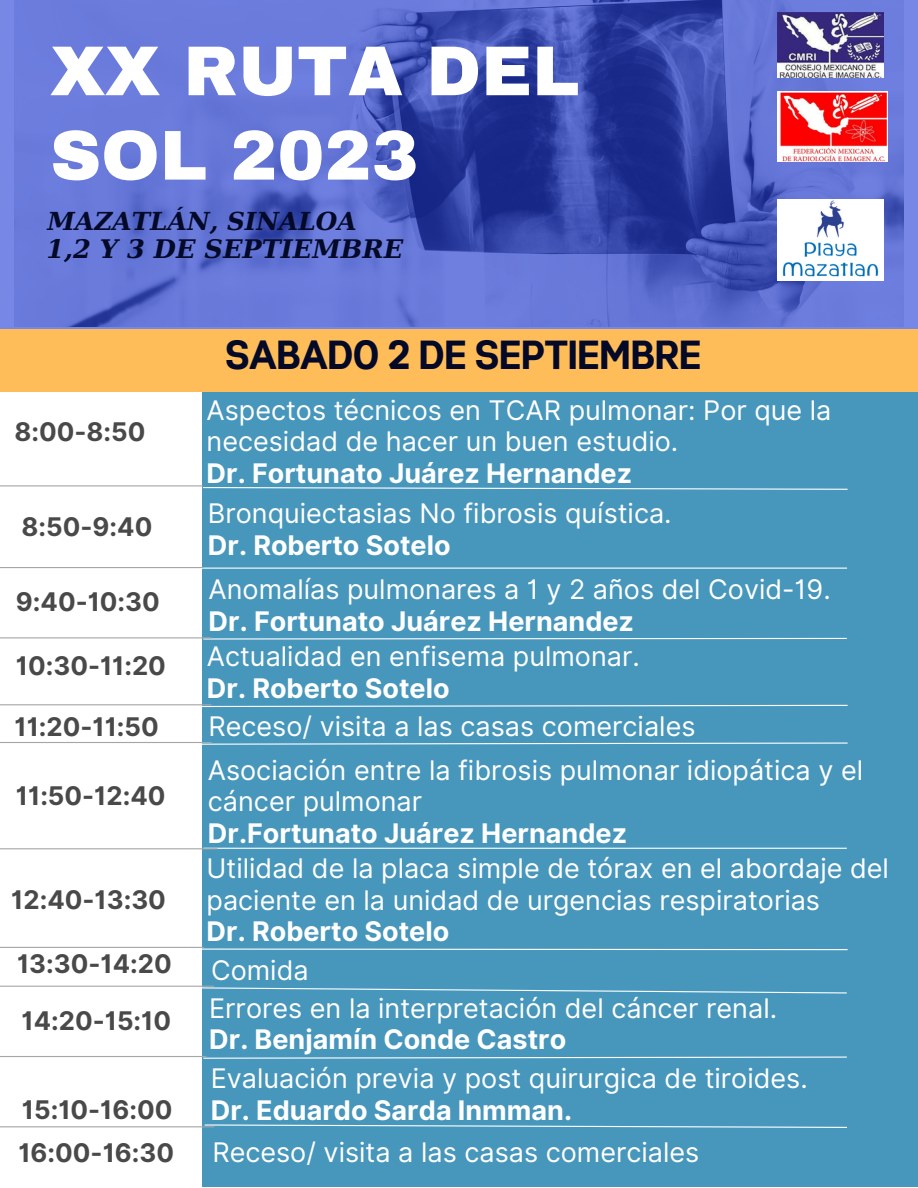
<style>
.page{position:relative;width:918px;height:1188px;background:#fff}
.page>*{position:absolute;margin:0;border:0;box-sizing:border-box;transform-origin:0 0}
.t1{font:900 70.5px/84.3px "Archivo";color:#fff}
.t2{font:700 40.5px "Gabriel Sans Cond";color:#030927}
.t3{font:27px/31.5px "Inter";color:#fff}
.t4{font:700 27px "Inter";color:#fff}
.t5{font:700 25.65px "Inter";color:#494949}
.t6{font:italic 700 25.65px "DejaVu Serif";color:#030927}
.t7{font:italic 700 24.9px "DejaVu Serif";color:#030927}
</style>
<div class="page">
<svg style="left:0;top:0;width:918px;height:329px;background:#5566c7"></svg>
<div style="left:202px;top:390px;width:716px;height:797px;background:#4796bb"></div>
<svg style="left:13px;top:391px;width:905px;height:1px"></svg>
<div style="left:0;top:329px;width:918px;height:62px;background:#ffbd59"></div>
<img style="left:778px;top:12px;width:106px;height:66px">
<img style="left:778px;top:200px;width:106px;height:81px">
<img style="left:778px;top:92px;width:109px;height:70px">
<svg style="left:202px;top:486px;width:646px;height:4px"></svg>
<hr style="left:199px;top:568px;width:648px;height:1px;background:#fff">
<svg style="left:202px;top:637px;width:645px;height:3px"></svg>
<svg style="left:200px;top:704px;width:648px;height:3px"></svg>
<svg style="left:202px;top:742px;width:646px;height:3px"></svg>
<hr style="left:203px;top:848px;width:644px;height:1px;background:#fff">
<hr style="left:0;top:485px;width:203px;height:1px;background:#a6a6a6">
<hr style="left:0;top:567px;width:203px;height:1px;background:#a6a6a6">
<hr style="left:0;top:637px;width:212px;height:1px;background:#a6a6a6">
<hr style="left:0;top:704px;width:212px;height:1px;background:#a6a6a6">
<hr style="left:0;top:742px;width:212px;height:1px;background:#a6a6a6">
<hr style="left:0;top:848px;width:217px;height:1px;background:#a6a6a6">
<hr style="left:0;top:947px;width:204px;height:1px;background:#a6a6a6">
<svg style="left:202px;top:948px;width:646px;height:3px"></svg>
<svg style="left:202px;top:987px;width:645px;height:7px"></svg>
<hr style="left:0;top:986px;width:214px;height:1px;background:#a6a6a6">
<hr style="left:0;top:1056px;width:206px;height:1px;background:#a6a6a6">
<svg style="left:203px;top:1056px;width:644px;height:3px"></svg>
<hr style="left:0;top:1126px;width:214px;height:1px;background:#a6a6a6">
<svg style="left:204px;top:1124px;width:643px;height:4px"></svg>
<p class="t1" style="left:50px;top:30px;width:531px">XX RUTA DEL<br>SOL 2023</p>
<p class="t7" style="left:48px;top:207px;width:311px">MAZATLÁN, SINALOA</p>
<p class="t6" style="left:46px;top:234px;width:359px">1,2 Y 3 DE SEPTIEMBRE</p>
<p class="t5" style="left:15px;top:416px;width:133px">8:00-8:50</p>
<p class="t5" style="left:22px;top:511px;width:132px">8:50-9:40</p>
<p class="t5" style="left:16px;top:586px;width:146px">9:40-10:30</p>
<p class="t5" style="left:16px;top:650px;width:152px">10:30-11:20</p>
<p class="t2" style="left:226px;top:337px;width:477px">SABADO 2 DE SEPTIEMBRE</p>
<p class="t3" style="left:207px;top:394px;width:626px">Aspectos técnicos en TCAR pulmonar: Por que la necesidad de hacer un buen estudio.</p>
<p class="t4" style="left:207px;top:457px;width:427px">Dr. Fortunato Juárez Hernandez</p>
<p class="t3" style="left:208px;top:497px;width:465px">Bronquiectasias No fibrosis quística.</p>
<p class="t4" style="left:208px;top:529px;width:244px">Dr. Roberto Sotelo</p>
<p class="t3" style="left:209px;top:573px;width:624px">Anomalías pulmonares a 1 y 2 años del Covid-19.</p>
<p class="t4" style="left:209px;top:605px;width:427px">Dr. Fortunato Juárez Hernandez</p>
<p class="t3" style="left:207px;top:640px;width:435px">Actualidad en enfisema pulmonar.</p>
<p class="t4" style="left:207px;top:672px;width:244px">Dr. Roberto Sotelo</p>
<p class="t5" style="left:15px;top:712px;width:146px">11:20-11:50</p>
<p class="t3" style="left:209px;top:711px;width:488px">Receso/ visita a las casas comerciales</p>
<p class="t3" style="left:208px;top:754px;width:657px">Asociación entre la fibrosis pulmonar idiopática y el cáncer pulmonar</p>
<p class="t4" style="left:208px;top:817px;width:421px">Dr.Fortunato Juárez Hernandez</p>
<p class="t5" style="left:16px;top:780px;width:151px">11:50-12:40</p>
<p class="t5" style="left:11px;top:884px;width:156px">12:40-13:30</p>
<p class="t3" style="left:207px;top:853px;width:684px">Utilidad de la placa simple de tórax en el abordaje del paciente en la unidad de urgencias respiratorias</p>
<p class="t4" style="left:207px;top:915px;width:244px">Dr. Roberto Sotelo</p>
<p class="t5" style="left:17px;top:949px;width:156px">13:30-14:20</p>
<p class="t3" style="left:211px;top:954px;width:99px">Comida</p>
<p class="t3" style="left:209px;top:992px;width:570px">Errores en la interpretación del cáncer renal.</p>
<p class="t4" style="left:209px;top:1023px;width:359px">Dr. Benjamín Conde Castro</p>
<p class="t5" style="left:22px;top:1005px;width:151px">14:20-15:10</p>
<p class="t3" style="left:211px;top:1062px;width:599px">Evaluación previa y post quirurgica de tiroides.</p>
<p class="t5" style="left:22px;top:1094px;width:152px">15:10-16:00</p>
<p class="t4" style="left:211px;top:1094px;width:363px">Dr. Eduardo Sarda Inmman.</p>
<p class="t5" style="left:18px;top:1138px;width:157px">16:00-16:30</p>
<p class="t3" style="left:212px;top:1137px;width:488px">Receso/ visita a las casas comerciales</p>
</div>
